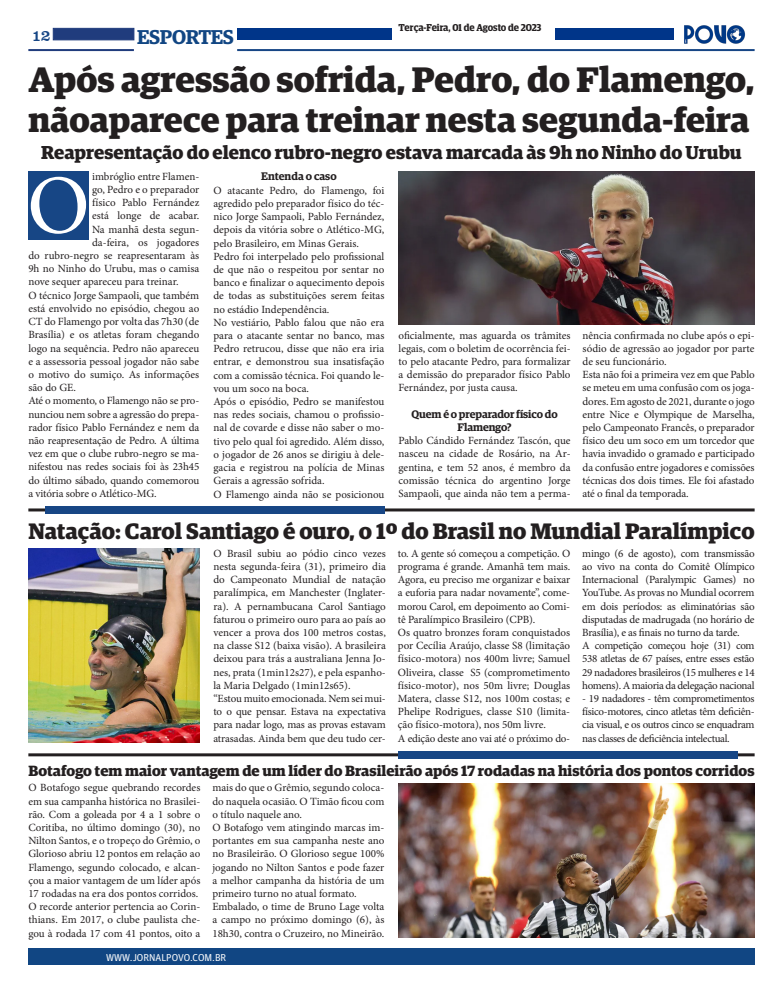
<style>
.page{position:relative;width:783px;height:993px;background:#fff}
.page>*{position:absolute;margin:0;border:0;box-sizing:border-box;transform-origin:0 0}
.t1{font:83.8px "Minion Pro";color:#fff}
.t2{font:700 35.4px "Guardian Egyptian";color:#231f20}
.t3{font:700 34.4px "Guardian Egyptian";color:#231f20}
.t4{font:700 22.4px "Guardian Egyptian";color:#231f20}
.t5{font:600 20px "Guardian Egyptian";letter-spacing:-.02em;color:#114683}
.t6{font:700 18.7px "Guardian Egyptian";color:#231f20}
.t7{font:16px "Clarendon BT";color:#174685}
.t8{font:700 14.8px "Guardian Egyptian";color:#231f20}
.t9{font:11px/13.2px "Minion Pro";letter-spacing:-.005em;color:#231f20;text-align:justify}
.t10{font:600 11px/13.2px "Guardian Egyptian";letter-spacing:-.01em;color:#231f20;text-align:center}
.t11{font:600 10px "Guardian Egyptian Display";letter-spacing:-.005em;color:#231f20}
.t12{font:10px "Guardian Agate Sans G1 D Regular";color:#fff}
</style>
<div class="page">
<img style="left:684px;top:25px;width:62px;height:19px">
<div style="left:53px;top:28px;width:81px;height:12px;background:#203c7d;border:1px solid #203c7d"></div>
<hr style="left:28px;top:49px;width:106px;height:2px;background:#203c7d">
<div style="left:28px;top:947px;width:726px;height:17px;background:#114683"></div>
<div style="left:237px;top:28px;width:154px;height:12px;background:#003589"></div>
<hr style="left:237px;top:49px;width:517px;height:2px;background:#174685">
<div style="left:555px;top:28px;width:119px;height:12px;background:#003589"></div>
<div style="left:28px;top:172px;width:61px;height:68px;background:#174685"></div>
<hr style="left:28px;top:753px;width:726px;height:3px;background:#231f20">
<div style="left:398px;top:751px;width:339px;height:7px;background:#174685"></div>
<hr style="left:28px;top:508px;width:726px;height:3px;background:#231f20">
<div style="left:45px;top:506px;width:339px;height:7px;background:#174685"></div>
<img style="left:398px;top:172px;width:356px;height:152px">
<img style="left:398px;top:783px;width:356px;height:153px">
<img style="left:28px;top:548px;width:171px;height:194px">
<h3 class="t7" style="left:31px;top:25px;width:21px">12</h3>
<h3 class="t5" style="left:137px;top:22px;width:98px">ESPORTES</h3>
<p class="t11" style="left:398px;top:22px;width:144px">Terça-Feira, 01 de Agosto de 2023</p>
<p class="t2" style="left:28px;top:52px;width:727px">Após agressão sofrida, Pedro, do Flamengo,</p>
<p class="t3" style="left:28px;top:93px;width:722px">nãoaparece para treinar nesta segunda-feira</p>
<p class="t6" style="left:41px;top:138px;width:702px">Reapresentação do elenco rubro-negro estava marcada às 9h no Ninho do Urubu</p>
<p class="t9" style="left:92px;top:170px;width:109px">imbróglio entre Flamen-</p>
<p class="t9" style="left:92px;top:183px;width:109px">go, Pedro e o preparador</p>
<p class="t9" style="left:92px;top:196px;width:109px">físico Pablo Fernández</p>
<p class="t9" style="left:92px;top:209px;width:109px">está longe de acabar.</p>
<p class="t9" style="left:92px;top:222px;width:109px">Na manhã desta segun-</p>
<p class="t9" style="left:92px;top:236px;width:109px">da-feira, os jogadores</p>
<p class="t9" style="left:28px;top:249px;width:172px">do rubro-negro se reapresentaram às</p>
<p class="t9" style="left:28px;top:262px;width:172px">9h no Ninho do Urubu, mas o camisa</p>
<p class="t9" style="left:28px;top:275px;width:152px">nove sequer apareceu para treinar.</p>
<p class="t9" style="left:28px;top:288px;width:172px">O técnico Jorge Sampaoli, que também está envolvido no episódio, chegou ao CT do Flamengo por volta das 7h30 (de Brasília) e os atletas foram chegando logo na sequência. Pedro não apareceu e a assessoria pessoal jogador não sabe o motivo do sumiço. As informações são do GE.</p>
<p class="t9" style="left:28px;top:394px;width:172px">Até o momento, o Flamengo não se pro&shy;nunciou nem sobre a agressão do prepa&shy;rador físico Pablo Fernández e nem da não reapresentação de Pedro. A última vez em que o clube rubro-negro se ma&shy;nifestou nas redes sociais foi às 23h45 do último sábado, quando comemorou a vitória sobre o Atlético-MG.</p>
<p class="t1" style="left:27px;top:149px;width:64px">O</p>
<p class="t10" style="left:261px;top:169px;width:77px">Entenda o caso</p>
<p class="t9" style="left:213px;top:183px;width:172px">O atacante Pedro, do Flamengo, foi agredido pelo preparador físico do téc&shy;nico Jorge Sampaoli, Pablo Fernández, depois da vitória sobre o Atlético-MG, pelo Brasileiro, em Minas Gerais.</p>
<p class="t9" style="left:213px;top:249px;width:172px">Pedro foi interpelado pelo profissional de que não o respeitou por sentar no banco e finalizar o aquecimento depois de todas as substituições serem feitas no estádio Independência.</p>
<p class="t9" style="left:213px;top:315px;width:172px">No vestiário, Pablo falou que não era para o atacante sentar no banco, mas Pedro retrucou, disse que não era iria entrar, e demonstrou sua insatisfação com a comissão técnica. Foi quando le&shy;vou um soco na boca.</p>
<p class="t9" style="left:213px;top:395px;width:172px">Após o episódio, Pedro se manifestou nas redes sociais, chamou o profissio&shy;nal de covarde e disse não saber o mo&shy;tivo pelo qual foi agredido. Além disso, o jogador de 26 anos se dirigiu à dele&shy;gacia e registrou na polícia de Minas Gerais a agressão sofrida.</p>
<p class="t9" style="left:213px;top:487px;width:172px">O Flamengo ainda não se posicionou</p>
<p class="t9" style="left:398px;top:328px;width:173px">oficialmente, mas aguarda os trâmites legais, com o boletim de ocorrência fei&shy;to pelo atacante Pedro, para formalizar a demissão do preparador físico Pablo Fernández, por justa causa.</p>
<p class="t10" style="left:411px;top:406px;width:148px">Quem é o preparador físico do<br>Flamengo?</p>
<p class="t9" style="left:398px;top:434px;width:173px">Pablo Cándido Fernández Tascón, que nasceu na cidade de Rosário, na Ar&shy;gentina, e tem 52 anos, é membro da comissão técnica do argentino Jorge Sampaoli, que ainda não tem a perma-</p>
<p class="t9" style="left:582px;top:328px;width:173px">nência confirmada no clube após o epi&shy;sódio de agressão ao jogador por parte de seu funcionário.</p>
<p class="t9" style="left:582px;top:368px;width:173px">Esta não foi a primeira vez em que Pablo se meteu em uma confusão com os joga&shy;dores. Em agosto de 2021, durante o jogo entre Nice e Olympique de Marselha, pelo Campeonato Francês, o preparador físico deu um soco em um torcedor que havia invadido o gramado e participado da confusão entre jogadores e comissões técnicas dos dois times. Ele foi afastado até o final da temporada.</p>
<p class="t4" style="left:28px;top:514px;width:727px">Natação: Carol Santiago é ouro, o 1º do Brasil no Mundial Paralímpico</p>
<p class="t9" style="left:213px;top:546px;width:174px">O Brasil subiu ao pódio cinco vezes nesta segunda-feira (31), primeiro dia do Campeonato Mundial de natação paralímpica, em Manchester (Inglater&shy;ra). A pernambucana Carol Santiago faturou o primeiro ouro para ao país ao vencer a prova dos 100 metros costas, na classe S12 (baixa visão). A brasileira deixou para trás a australiana Jenna Jo&shy;nes, prata (1min12s27), e pela espanho&shy;la Maria Delgado (1min12s65).</p>
<p class="t9" style="left:213px;top:691px;width:174px">“Estou muito emocionada. Nem sei mui&shy;to o que pensar. Estava na expectativa para nadar logo, mas as provas estavam atrasadas. Ainda bem que deu tudo cer-</p>
<p class="t9" style="left:398px;top:546px;width:174px">to. A gente só começou a competição. O programa é grande. Amanhã tem mais.<br>Agora, eu preciso me organizar e baixar a euforia para nadar novamente”, come&shy;morou Carol, em depoimento ao Comi&shy;tê Paralímpico Brasileiro (CPB).</p>
<p class="t9" style="left:398px;top:625px;width:174px">Os quatro bronzes foram conquistados por Cecília Araújo, classe S8 (limitação físico-motora) nos 400m livre; Samuel Oliveira, classe S5 (comprometimento físico-motor), nos 50m livre; Douglas Matera, classe S12, nos 100m costas; e Phelipe Rodrigues, classe S10 (limita&shy;ção físico-motora), nos 50m livre.</p>
<p class="t9" style="left:398px;top:731px;width:174px">A edição deste ano vai até o próximo do-</p>
<p class="t9" style="left:582px;top:546px;width:174px">mingo (6 de agosto), com transmissão ao vivo na conta do Comitê Olímpico Internacional (Paralympic Games) no YouTube. As provas no Mundial ocorrem em dois períodos: as eliminatórias são disputadas de madrugada (no horário de Brasília), e as finais no turno da tarde.</p>
<p class="t9" style="left:582px;top:639px;width:174px">A competição começou hoje (31) com 538 atletas de 67 países, entre esses estão 29 nadadores brasileiros (15 mulheres e 14 homens). A maioria da delegação nacional</p>
<p class="t9" style="left:582px;top:691px;width:174px">- 19 nadadores - têm comprometimentos físico-motores, cinco atletas têm deficiên&shy;cia visual, e os outros cinco se enquadram nas classes de deficiência intelectual.</p>
<p class="t8" style="left:28px;top:759px;width:727px">Botafogo tem maior vantagem de um líder do Brasileirão após 17 rodadas na história dos pontos corridos</p>
<p class="t9" style="left:28px;top:781px;width:173px">O Botafogo segue quebrando recordes em sua campanha histórica no Brasilei&shy;rão. Com a goleada por 4 a 1 sobre o Coritiba, no último domingo (30), no Nilton Santos, e o tropeço do Grêmio, o Glorioso abriu 12 pontos em relação ao Flamengo, segundo colocado, e alcan&shy;çou a maior vantagem de um líder após 17 rodadas na era dos pontos corridos.</p>
<p class="t9" style="left:28px;top:899px;width:173px">O recorde anterior pertencia ao Corin&shy;thians. Em 2017, o clube paulista che&shy;gou à rodada 17 com 41 pontos, oito a</p>
<p class="t9" style="left:212px;top:781px;width:173px">mais do que o Grêmio, segundo coloca&shy;do naquela ocasião. O Timão ficou com o título naquele ano.</p>
<p class="t9" style="left:212px;top:820px;width:173px">O Botafogo vem atingindo marcas im&shy;portantes em sua campanha neste ano no Brasileirão. O Glorioso segue 100% jogando no Nilton Santos e pode fazer a melhor campanha da história de um primeiro turno no atual formato.</p>
<p class="t9" style="left:212px;top:899px;width:173px">Embalado, o time de Bruno Lage volta a campo no próximo domingo (6), às 18h30, contra o Cruzeiro, no Mineirão.</p>
<p class="t12" style="left:106px;top:949px;width:122px">WWW.JORNALPOVO.COM.BR</p>
</div>
